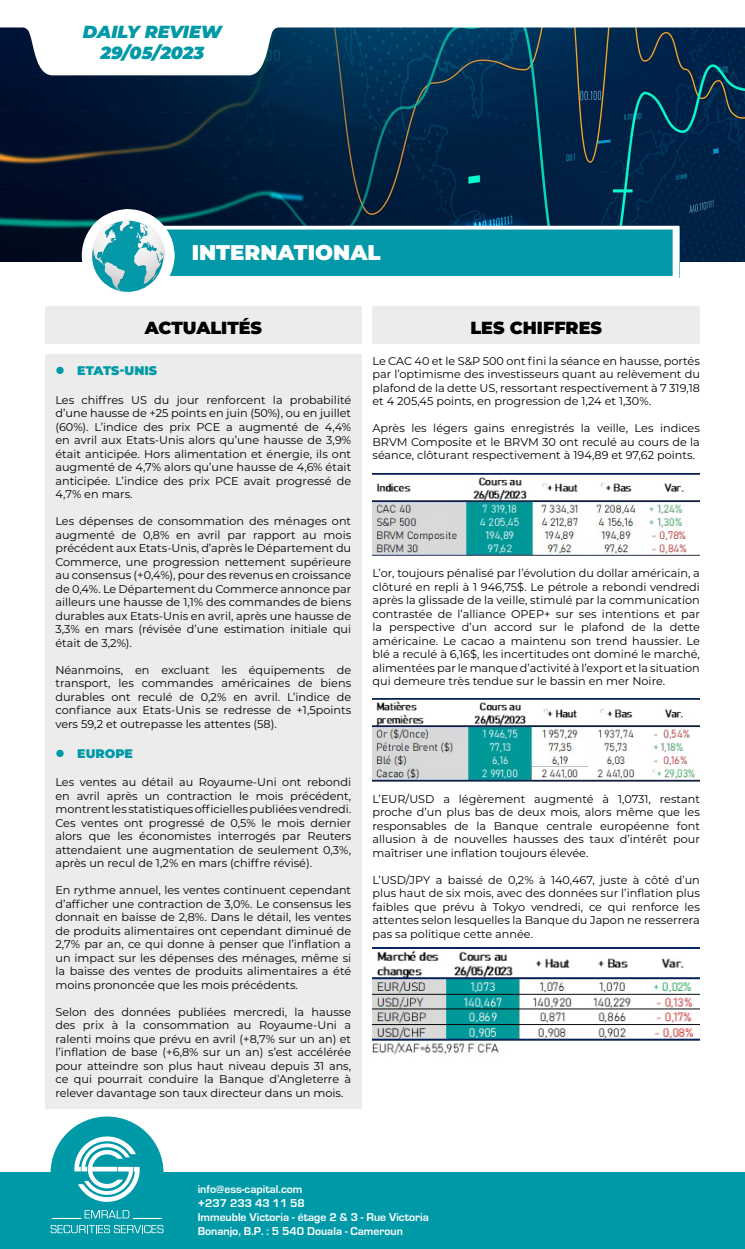
<style>
.page{position:relative;width:745px;height:1249px;background:#fff}
.page>*{position:absolute;margin:0;border:0;box-sizing:border-box;transform-origin:0 0}
.t1{font:900 21.25px "Montserrat";color:#fff}
.t2{font:900 17.5px "Montserrat";color:#000}
.t3{font:italic 900 17.5px/21px "Montserrat";color:#0099a7;text-align:center}
.t4{font:900 12.5px "Montserrat";color:#0099a7}
.t5{font:700 11.75px/14px "Eurostile";color:#fff}
.t6{font:11.25px/13.5px "Montserrat";color:#000;text-align:justify}
</style>
<div class="page">
<img style="left:0;top:77px;width:744px;height:184px">
<svg style="left:84px;top:209px;width:595px;height:83px"></svg>
<div style="left:45px;top:354px;width:316px;height:754px;background:#ececec"></div>
<svg style="left:0;top:27px;width:744px;height:50px"></svg>
<div style="left:51px;top:1116px;width:112px;height:113px;background:#0099a7;border-radius:50%"></div>
<div style="left:0;top:1173px;width:744px;height:76px;background:#0099a7"></div>
<svg style="left:50px;top:1225px;width:113px;height:8px"></svg>
<svg style="left:52px;top:1133px;width:110px;height:86px"></svg>
<div style="left:45px;top:307px;width:316px;height:37px;background:#ececec"></div>
<div style="left:372px;top:307px;width:327px;height:37px;background:#ececec"></div>
<img style="left:372px;top:473px;width:327px;height:83px">
<img style="left:372px;top:698px;width:327px;height:84px">
<img style="left:373px;top:947px;width:326px;height:108px">
<h2 class="t3" style="left:83px;top:20px;width:140px">DAILY REVIEW<br>29/05/2023</h2>
<h1 class="t1" style="left:191px;top:236px;width:190px">INTERNATIONAL</h1>
<h2 class="t2" style="left:145px;top:315px;width:119px">ACTUALITÉS</h2>
<h2 class="t2" style="left:470px;top:315px;width:133px">LES CHIFFRES</h2>
<p class="t4" style="left:55px;top:361px;width:103px">● ETATS-UNIS</p>
<p class="t6" style="left:55px;top:393px;width:297px">Les chiffres US du jour renforcent la probabilité d’une hausse de +25 points en juin (50%), ou en juillet (60%). L’indice des prix PCE a augmenté de 4,4% en avril aux Etats-Unis alors qu’une hausse de 3,9% était anticipée. Hors alimentation et énergie, ils ont augmenté de 4,7% alors qu’une hausse de 4,6% était anticipée. L’indice des prix PCE avait progressé de 4,7% en mars.</p>
<p class="t6" style="left:55px;top:514px;width:297px">Les dépenses de consommation des ménages ont augmenté de 0,8% en avril par rapport au mois précédent aux Etats-Unis, d’après le Département du Commerce, une progression nettement supérieure au consensus (+0,4%), pour des revenus en croissance de 0,4%. Le Département du Commerce annonce par ailleurs une hausse de 1,1% des commandes de biens durables aux Etats-Unis en avril, après une hausse de 3,3% en mars (révisée d’une estimation initiale qui était de 3,2%).</p>
<p class="t6" style="left:55px;top:663px;width:297px">Néanmoins, en excluant les équipements de transport, les commandes américaines de biens durables ont reculé de 0,2% en avril. L’indice de confiance aux Etats-Unis se redresse de +1,5points vers 59,2 et outrepasse les attentes (58).</p>
<p class="t4" style="left:55px;top:744px;width:79px">● EUROPE</p>
<p class="t6" style="left:55px;top:775px;width:297px">Les ventes au détail au Royaume-Uni ont rebondi en avril après un contraction le mois précédent, montrent les statistiques officielles publiées vendredi.<br>Ces ventes ont progressé de 0,5% le mois dernier alors que les économistes interrogés par Reuters attendaient une augmentation de seulement 0,3%, après un recul de 1,2% en mars (chiffre révisé).</p>
<p class="t6" style="left:55px;top:883px;width:297px">En rythme annuel, les ventes continuent cependant d’afficher une contraction de 3,0%. Le consensus les donnait en baisse de 2,8%. Dans le détail, les ventes de produits alimentaires ont cependant diminué de 2,7% par an, ce qui donne à penser que l’inflation a un impact sur les dépenses des ménages, même si la baisse des ventes de produits alimentaires a été moins prononcée que les mois précédents.</p>
<p class="t6" style="left:55px;top:1005px;width:297px">Selon des données publiées mercredi, la hausse des prix à la consommation au Royaume-Uni a ralenti moins que prévu en avril (+8,7% sur un an) et l’inflation de base (+6,8% sur un an) s’est accélérée pour atteindre son plus haut niveau depuis 31 ans, ce qui pourrait conduire la Banque d’Angleterre à relever davantage son taux directeur dans un mois.</p>
<p class="t6" style="left:372px;top:354px;width:329px">Le CAC 40 et le S&amp;P 500 ont fini la séance en hausse, portés par l’optimisme des investisseurs quant au relèvement du plafond de la dette US, ressortant respectivement à 7 319,18 et 4 205,45 points, en progression de 1,24 et 1,30%.</p>
<p class="t6" style="left:372px;top:421px;width:329px">Après les légers gains enregistrés la veille, Les indices BRVM Composite et le BRVM 30 ont reculé au cours de la séance, clôturant respectivement à 194,89 et 97,62 points.</p>
<p class="t6" style="left:372px;top:566px;width:329px">L’or, toujours pénalisé par l’évolution du dollar américain, a clôturé en repli à 1 946,75$. Le pétrole a rebondi vendredi après la glissade de la veille, stimulé par la communication contrastée de l’alliance OPEP+ sur ses intentions et par la perspective d’un accord sur le plafond de la dette américaine. Le cacao a maintenu son trend haussier. Le blé a reculé à 6,16$, les incertitudes ont dominé le marché, alimentées par le manque d’activité à l’export et la situation qui demeure très tendue sur le bassin en mer Noire.</p>
<p class="t6" style="left:372px;top:791px;width:329px">L’EUR/USD a légèrement augmenté à 1,0731, restant proche d’un plus bas de deux mois, alors même que les responsables de la Banque centrale européenne font allusion à de nouvelles hausses des taux d’intérêt pour maîtriser une inflation toujours élevée.</p>
<p class="t6" style="left:372px;top:872px;width:329px">L’USD/JPY a baissé de 0,2% à 140,467, juste à côté d’un plus haut de six mois, avec des données sur l’inflation plus faibles que prévu à Tokyo vendredi, ce qui renforce les attentes selon lesquelles la Banque du Japon ne resserrera pas sa politique cette année.</p>
<p class="t5" style="left:197px;top:1182px;width:232px">info@ess-capital.com<br>+237 233 43 11 58<br>Immeuble Victoria - étage 2 &amp; 3 - Rue Victoria<br>Bonanjo, B.P. : 5 540 Douala - Cameroun</p>
</div>
